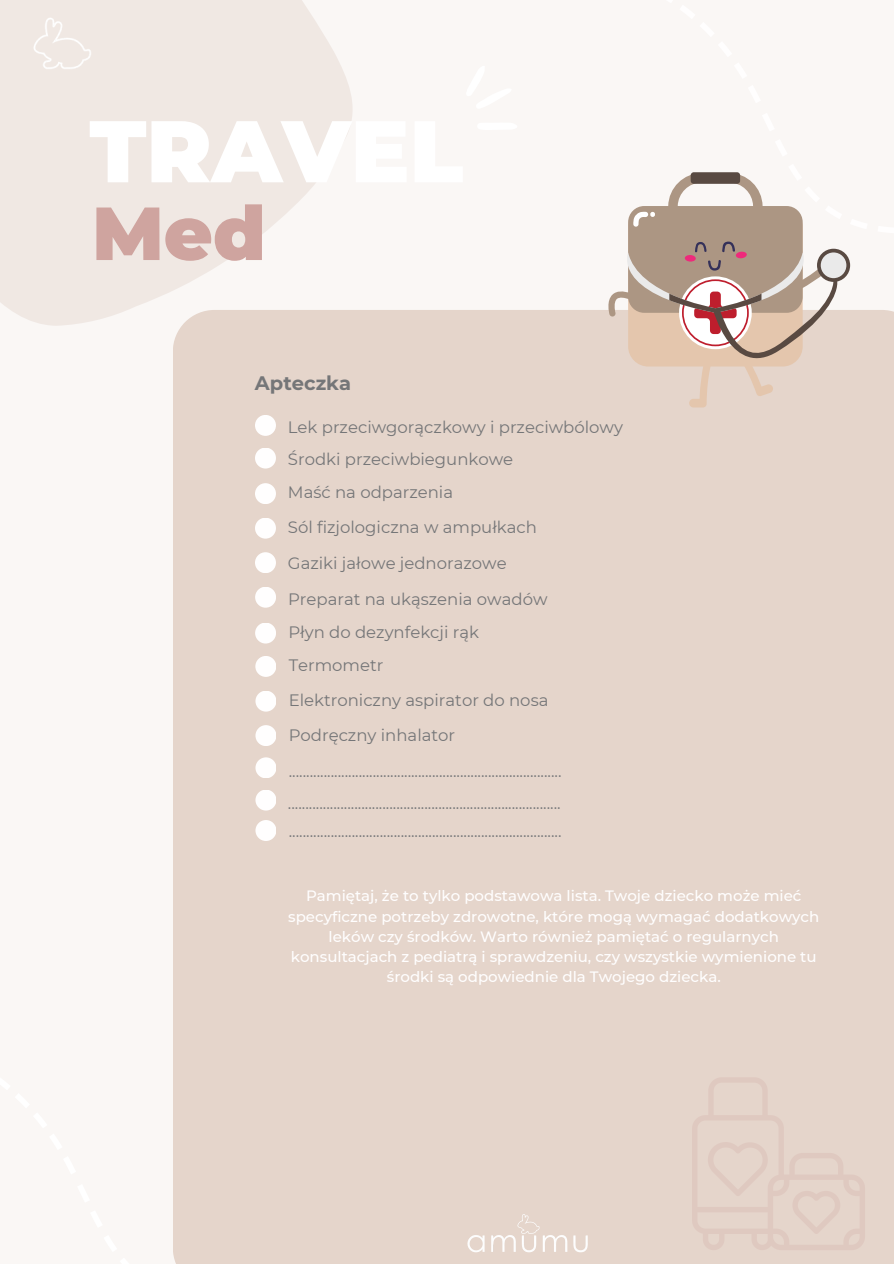
<style>
.page{position:relative;width:894px;height:1264px;background:#fff}
.page>*{position:absolute;margin:0;border:0;box-sizing:border-box;transform-origin:0 0}
.t1{font:900 87.3px "Montserrat";color:#fff}
.t2{font:900 75px "Montserrat";color:#cfa49f}
.t3{font:700 19.5px "Montserrat";color:#757678}
.t4{font:16.5px "Montserrat";color:#757678}
.t5{font:500 15px/20.2px "Montserrat";color:#fffefe;text-align:center}
</style>
<div class="page">
<div style="left:0;top:0;width:893px;height:1263px;background:#faf7f5"></div>
<svg style="left:0;top:0;width:353px;height:326px;fill:#f0e8e3"></svg>
<div style="left:173px;top:310px;width:720px;height:953px;background:#e5d5cb"></div>
<div style="left:255px;top:415px;width:21px;height:21px;background:#fffefe;border-radius:50%"></div>
<div style="left:255px;top:447px;width:21px;height:21px;background:#fffefe;border-radius:50%"></div>
<div style="left:255px;top:483px;width:21px;height:21px;background:#fffefe;border-radius:50%"></div>
<div style="left:255px;top:517px;width:21px;height:21px;background:#fffefe;border-radius:50%"></div>
<div style="left:255px;top:552px;width:21px;height:21px;background:#fffefe;border-radius:50%"></div>
<div style="left:255px;top:586px;width:21px;height:21px;background:#fffefe;border-radius:50%"></div>
<div style="left:255px;top:725px;width:21px;height:21px;background:#fffefe;border-radius:50%"></div>
<div style="left:255px;top:757px;width:21px;height:21px;background:#fffefe;border-radius:50%"></div>
<div style="left:255px;top:789px;width:21px;height:21px;background:#fffefe;border-radius:50%"></div>
<svg style="left:691px;top:1077px;width:173px;height:173px;background:#e3d2c8"></svg>
<div style="left:173px;top:1053px;width:140px;height:210px;background:#e5d5cb"></div>
<div style="left:456px;top:1164px;width:143px;height:99px;background:#e5d5cb"></div>
<div style="left:255px;top:622px;width:21px;height:21px;background:#fffefe;border-radius:50%"></div>
<div style="left:255px;top:656px;width:21px;height:21px;background:#fffefe;border-radius:50%"></div>
<div style="left:255px;top:690px;width:21px;height:21px;background:#fffefe;border-radius:50%"></div>
<svg style="left:606px;top:172px;width:287px;height:235px"></svg>
<svg style="left:816px;top:249px;width:33px;height:33px"></svg>
<div style="left:820px;top:252px;width:26px;height:26px;background:#eaeaea;border-radius:50%"></div>
<div style="left:255px;top:820px;width:21px;height:21px;background:#fffefe;border-radius:50%"></div>
<img style="left:21px;top:8px;width:84px;height:64px">
<p class="t1" style="left:89px;top:98px;width:375px">TRAVEL</p>
<p class="t2" style="left:92px;top:187px;width:175px">Med</p>
<p class="t3" style="left:255px;top:371px;width:98px">Apteczka</p>
<p class="t4" style="left:288px;top:417px;width:336px">Lek przeciwgorączkowy i przeciwbólowy</p>
<h1 class="t4" style="left:288px;top:448px;width:227px">Środki przeciwbiegunkowe</h1>
<h2 class="t4" style="left:288px;top:482px;width:167px">Maść na odparzenia</h2>
<h3 class="t4" style="left:288px;top:517px;width:250px">Sól fizjologiczna w ampułkach</h3>
<p class="t4" style="left:288px;top:553px;width:220px">Gaziki jałowe jednorazowe</p>
<p class="t4" style="left:288px;top:589px;width:261px">Preparat na ukąszenia owadów</p>
<p class="t4" style="left:288px;top:622px;width:192px">Płyn do dezynfekcji rąk</p>
<p class="t4" style="left:288px;top:655px;width:96px">Termometr</p>
<p class="t4" style="left:288px;top:690px;width:261px">Elektroniczny aspirator do nosa</p>
<p class="t4" style="left:288px;top:725px;width:168px">Podręczny inhalator</p>
<p class="t4" style="left:288px;top:761px;width:274px">..............................................................................</p>
<p class="t4" style="left:288px;top:793px;width:274px">..............................................................................</p>
<p class="t4" style="left:288px;top:821px;width:274px">..............................................................................</p>
<p class="t5" style="left:288px;top:885px;width:532px">Pamiętaj, że to tylko podstawowa lista. Twoje dziecko może mieć specyficzne potrzeby zdrowotne, które mogą wymagać dodatkowych leków czy środków. Warto również pamiętać o regularnych konsultacjach z pediatrą i sprawdzeniu, czy wszystkie wymienione tu środki są odpowiednie dla Twojego dziecka.</p>
</div>
